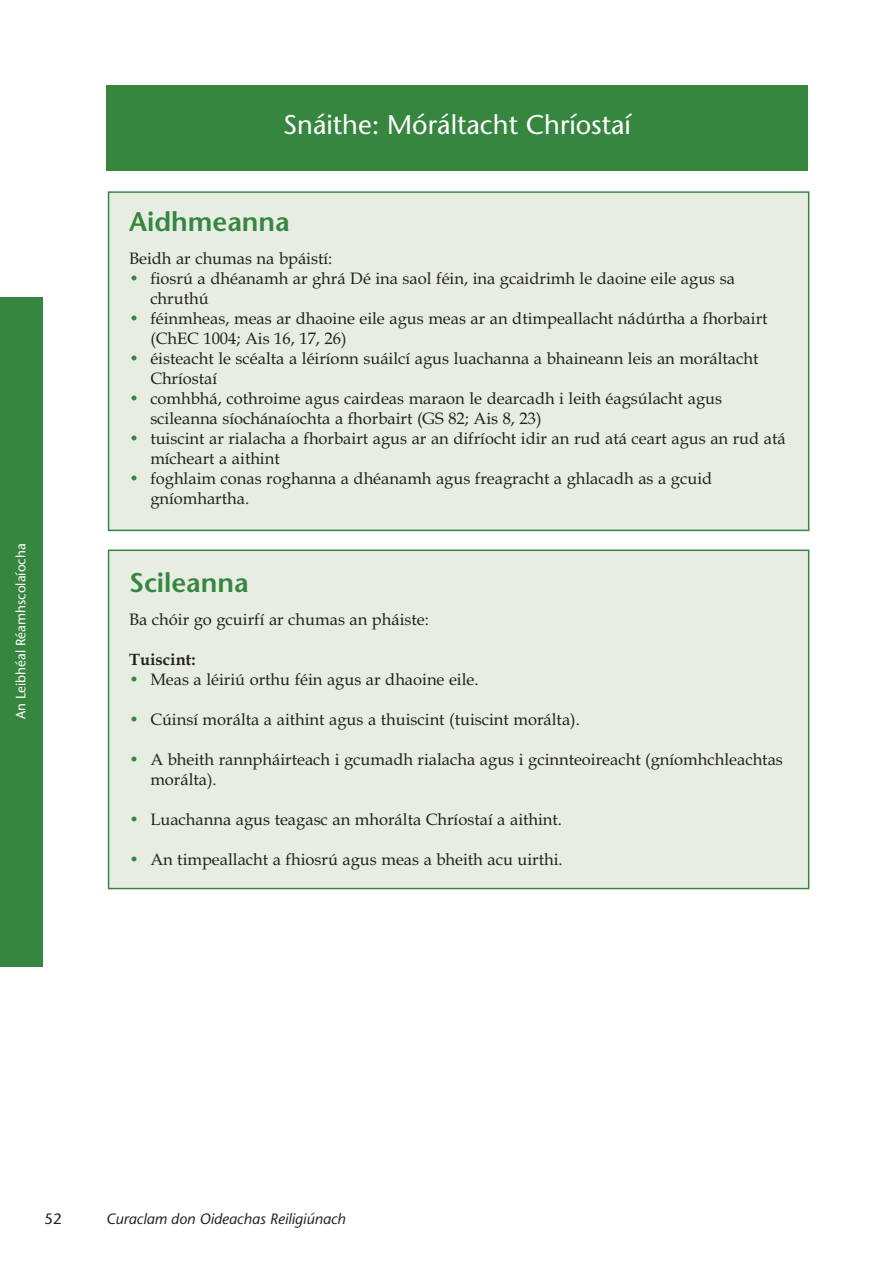
<style>
.page{position:relative;width:893px;height:1263px;background:#fff}
.page>*{position:absolute;margin:0;border:0;box-sizing:border-box;transform-origin:0 0}
.t1{font:27px "Stone Sans";color:#fff}
.t2{font:600 27px "Stone Sans";color:#36863f}
.t3{font:16.5px/20px "Book Antiqua";color:#231f20}
.t4{font:700 16.5px "Book Antiqua";color:#231f20}
.t5{font:italic 15px "Stone Sans";color:#231f20}
.t6{font:15px "Stone Sans";color:#231f20}
.t7{font:13.5px "Stone Sans";color:#fff}
.s1{color:#36863f}
</style>
<div class="page">
<div style="left:109px;top:551px;width:699px;height:337px;background:#e7ede3"></div>
<div style="left:108px;top:549px;width:701px;height:340px;border:2px solid #36863f"></div>
<div style="left:109px;top:193px;width:699px;height:337px;background:#e7ede3"></div>
<div style="left:108px;top:191px;width:701px;height:340px;border:2px solid #36863f"></div>
<div style="left:106px;top:85px;width:702px;height:85px;background:#36863f"></div>
<div style="left:0;top:298px;width:43px;height:669px;background:#36863f"></div>
<p class="t7" style="left:15px;top:719px;width:177px;rotate:-90deg">An Leibhéal Réamhscolaíocha</p>
<h1 class="t1" style="left:283px;top:114px;width:349px">Snáithe: Móráltacht Chríostaí</h1>
<h1 class="t2" style="left:129px;top:211px;width:162px">Aidhmeanna</h1>
<p class="t3" style="left:129px;top:249px;width:205px">Beidh ar chumas na bpáistí:</p>
<p class="t3" style="left:150px;top:269px;width:586px;text-indent:-21px"><span class="s1">•</span> fiosrú a dhéanamh ar ghrá Dé ina saol féin, ina gcaidrimh le daoine eile agus sa chruthú</p>
<p class="t3" style="left:150px;top:309px;width:619px;text-indent:-21px"><span class="s1">•</span> féinmheas, meas ar dhaoine eile agus meas ar an dtimpeallacht nádúrtha a fhorbairt (ChEC 1004; Ais 16, 17, 26)</p>
<p class="t3" style="left:150px;top:348px;width:610px;text-indent:-21px"><span class="s1">•</span> éisteacht le scéalta a léiríonn suáilcí agus luachanna a bhaineann leis an moráltacht<br>Chríostaí</p>
<p class="t3" style="left:150px;top:388px;width:573px;text-indent:-21px"><span class="s1">•</span> comhbhá, cothroime agus cairdeas maraon le dearcadh i leith éagsúlacht agus scileanna síochánaíochta a fhorbairt (GS 82; Ais 8, 23)</p>
<p class="t3" style="left:150px;top:428px;width:637px;text-indent:-21px"><span class="s1">•</span> tuiscint ar rialacha a fhorbairt agus ar an difríocht idir an rud atá ceart agus an rud atá mícheart a aithint</p>
<p class="t3" style="left:150px;top:468px;width:563px;text-indent:-21px"><span class="s1">•</span> foghlaim conas roghanna a dhéanamh agus freagracht a ghlacadh as a gcuid gníomhartha.</p>
<h1 class="t2" style="left:129px;top:572px;width:121px">Scileanna</h1>
<p class="t3" style="left:129px;top:609px;width:301px">Ba chóir go gcuirfí ar chumas an pháiste:</p>
<p class="t4" style="left:129px;top:649px;width:68px">Tuiscint:</p>
<p class="t3" style="left:129px;top:669px;width:351px"><span class="s1">•</span> Meas a léiriú orthu féin agus ar dhaoine eile.</p>
<p class="t3" style="left:129px;top:709px;width:452px"><span class="s1">•</span> Cúinsí morálta a aithint agus a thuiscint (tuiscint morálta).</p>
<p class="t3" style="left:150px;top:749px;width:634px;text-indent:-21px"><span class="s1">•</span> A bheith rannpháirteach i gcumadh rialacha agus i gcinnteoireacht (gníomhchleachtas morálta).</p>
<p class="t3" style="left:129px;top:809px;width:434px"><span class="s1">•</span> Luachanna agus teagasc an mhorálta Chríostaí a aithint.</p>
<p class="t3" style="left:129px;top:849px;width:435px"><span class="s1">•</span> An timpeallacht a fhiosrú agus meas a bheith acu uirthi.</p>
<p class="t6" style="left:45px;top:1213px;width:19px">52</p>
<p class="t5" style="left:106px;top:1213px;width:241px">Curaclam don Oideachas Reiligiúnach</p>
</div>
